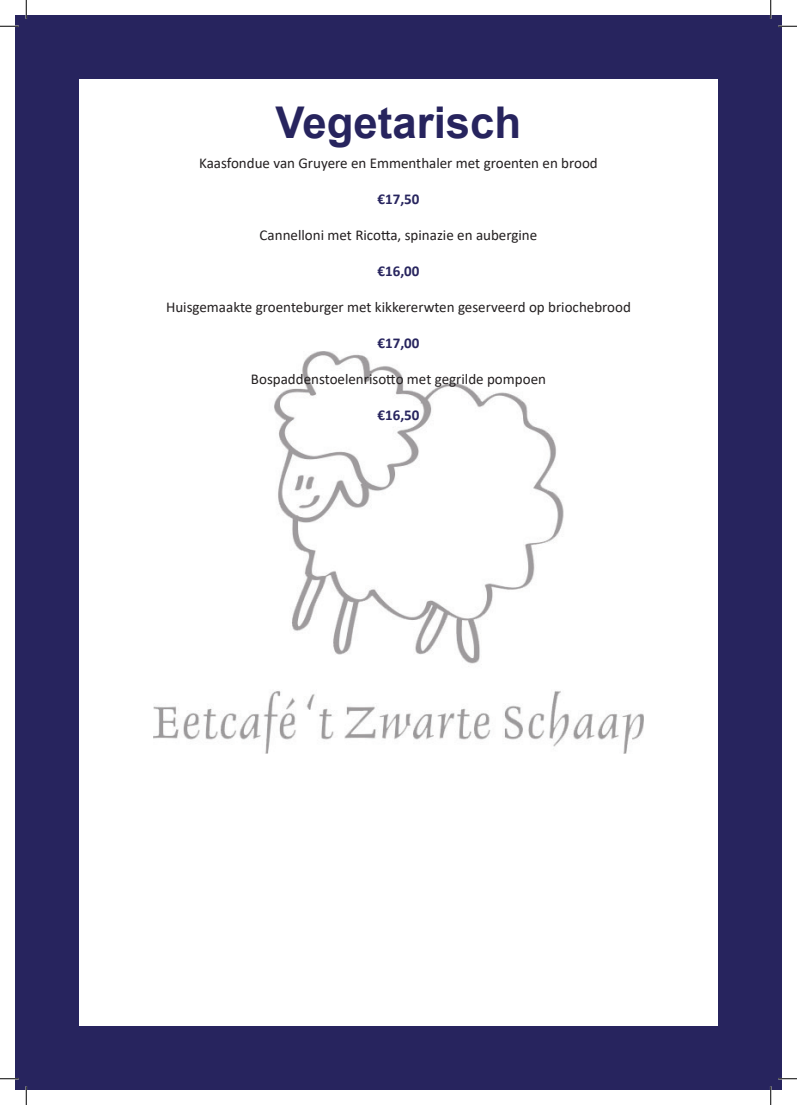
<style>
.page{position:relative;width:797px;height:1105px;background:#fff}
.page>*{position:absolute;margin:0;border:0;box-sizing:border-box;transform-origin:0 0}
.t1{font:700 43.75px "Arial";color:#27245e}
.t2{font:15px "Calibri";color:#231f20}
.t3{font:700 15px "Calibri";color:#27245e}
</style>
<div class="page">
<div style="left:16px;top:16px;width:765px;height:1073px;background:#27245e"></div>
<div style="left:79px;top:79px;width:638px;height:946px;background:#fff"></div>
<img style="left:154px;top:352px;width:489px;height:401px">
<svg style="left:0;top:25px;width:19px;height:2px"></svg>
<svg style="left:778px;top:25px;width:19px;height:2px"></svg>
<svg style="left:0;top:1078px;width:19px;height:1px"></svg>
<svg style="left:778px;top:1078px;width:19px;height:1px"></svg>
<svg style="left:25px;top:0;width:2px;height:19px"></svg>
<svg style="left:25px;top:1086px;width:2px;height:19px"></svg>
<svg style="left:770px;top:0;width:1px;height:19px"></svg>
<svg style="left:770px;top:1086px;width:1px;height:19px"></svg>
<p class="t1" style="left:275px;top:92px;width:247px">Vegetarisch</p>
<p class="t2" style="left:199px;top:153px;width:400px">Kaasfondue van Gruyere en Emmenthaler met groenten en brood</p>
<p class="t3" style="left:377px;top:188px;width:43px">€17,50</p>
<p class="t2" style="left:260px;top:225px;width:279px">Cannelloni met Ricotta, spinazie en aubergine</p>
<p class="t3" style="left:377px;top:260px;width:43px">€16,00</p>
<p class="t2" style="left:166px;top:297px;width:466px">Huisgemaakte groenteburger met kikkererwten geserveerd op briochebrood</p>
<p class="t3" style="left:377px;top:332px;width:43px">€17,00</p>
<p class="t2" style="left:251px;top:369px;width:296px">Bospaddenstoelenrisotto met gegrilde pompoen</p>
<p class="t3" style="left:377px;top:404px;width:43px">€16,50</p>
</div>
